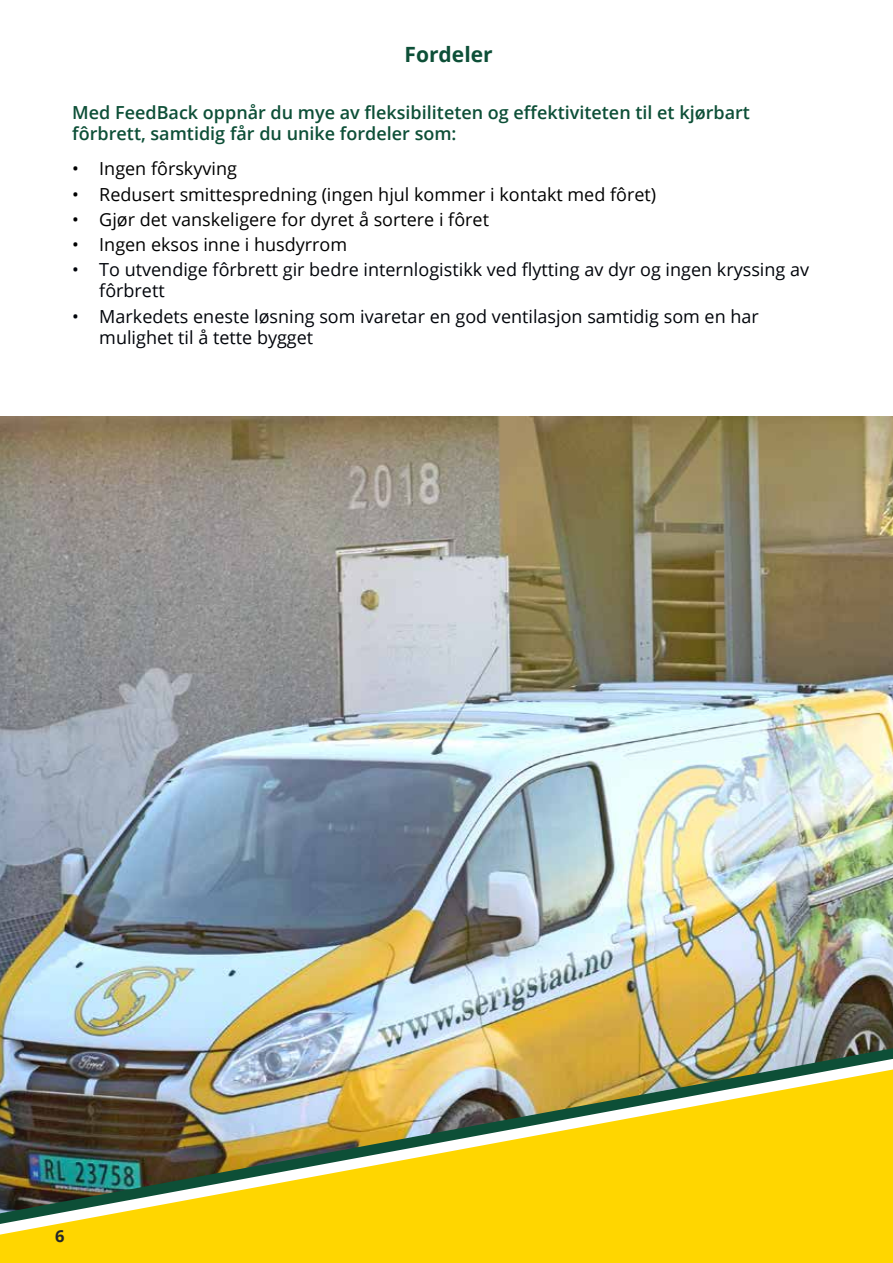
<style>
.page{position:relative;width:893px;height:1263px;background:#fff}
.page>*{position:absolute;margin:0;border:0;box-sizing:border-box;transform-origin:0 0}
.t1{font:700 21px "Open Sans";color:#0d4f37}
.t2{font:18px/21px "Open Sans";color:#01040a}
.t3{font:18px "Open Sans";color:#000}
.t4{font:600 18px/21.6px "Open Sans";color:#0d4f37}
.t5{font:700 16.5px "Open Sans";color:#24272a}
</style>
<div class="page">
<img style="left:0;top:417px;width:893px;height:631px">
<img style="left:0;top:1048px;width:893px;height:11px">
<img style="left:0;top:1059px;width:892px;height:10px">
<img style="left:0;top:1069px;width:893px;height:194px">
<p class="t1" style="left:405px;top:40px;width:90px">Fordeler</p>
<p class="t4" style="left:72px;top:101px;width:679px">Med FeedBack oppnår du mye av fleksibiliteten og effektiviteten til et kjørbart fôrbrett, samtidig får du unike fordeler som:</p>
<p class="t3" style="left:72px;top:157px;width:166px">• Ingen fôrskyving</p>
<p class="t3" style="left:72px;top:182px;width:585px">• Redusert smittespredning (ingen hjul kommer i kontakt med fôret)</p>
<p class="t3" style="left:72px;top:207px;width:418px">• Gjør det vanskeligere for dyret å sortere i fôret</p>
<p class="t3" style="left:72px;top:232px;width:276px">• Ingen eksos inne i husdyrrom</p>
<p class="t2" style="left:99px;top:259px;width:711px;text-indent:-27px">• To utvendige fôrbrett gir bedre internlogistikk ved flytting av dyr og ingen kryssing av fôrbrett</p>
<p class="t2" style="left:99px;top:305px;width:661px;text-indent:-27px">• Markedets eneste løsning som ivaretar en god ventilasjon samtidig som en har mulighet til å tette bygget</p>
<p class="t5" style="left:55px;top:1225px;width:11px">6</p>
</div>
